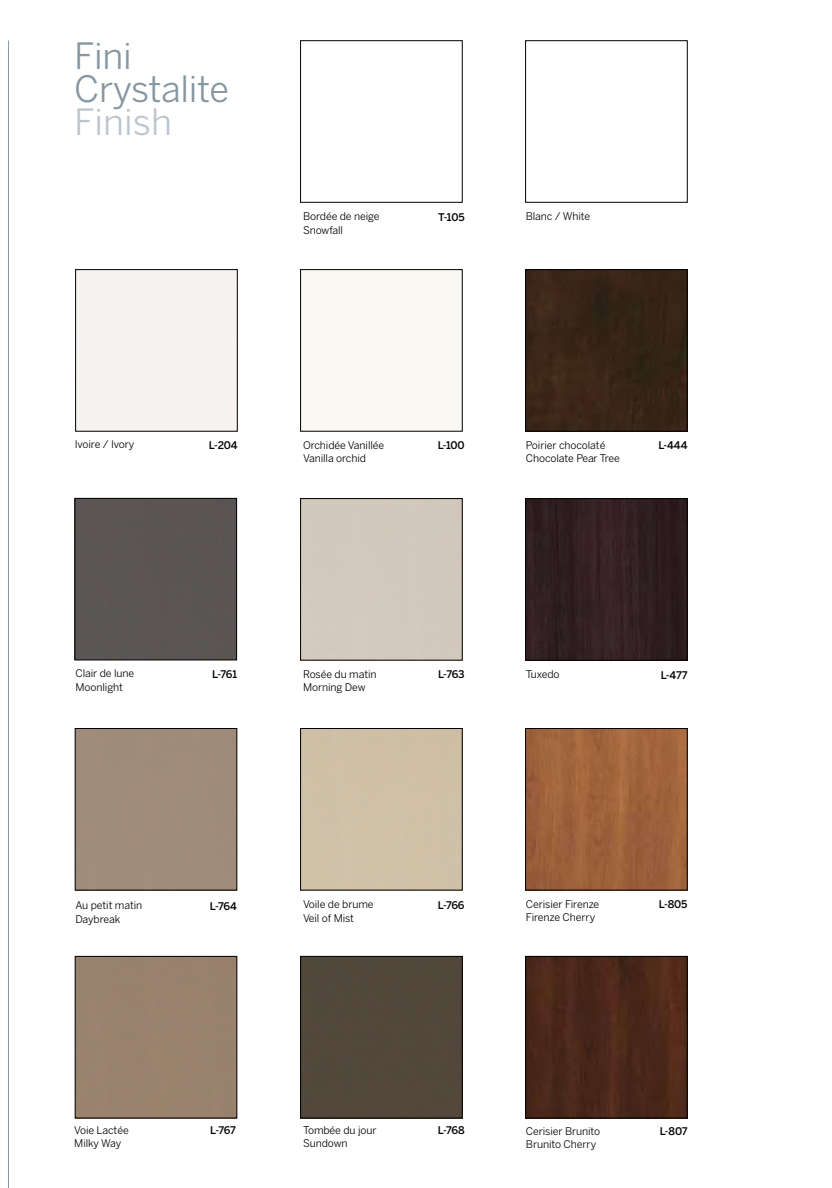
<style>
.page{position:relative;width:832px;height:1188px;background:#fff}
.page>*{position:absolute;margin:0;border:0;box-sizing:border-box;transform-origin:0 0}
.t1{font:36px/33px "Benton Sans";letter-spacing:-.01em;color:#8797a2}
.t2{font:36px "Benton Sans";color:#bcc6cf}
.t3{font:10.5px/13.5px "Benton Sans";letter-spacing:-.01em;color:#000}
.t4{font:500 10.5px "Benton Sans";letter-spacing:-.015em;color:#000}
</style>
<div class="page">
<div style="left:300px;top:269px;width:162px;height:162px;border:1px solid #000"></div>
<div style="left:300px;top:40px;width:162px;height:162px;border:1px solid #000"></div>
<img style="left:527px;top:271px;width:158px;height:158px">
<div style="left:525px;top:269px;width:162px;height:162px;border:1px solid #000"></div>
<img style="left:527px;top:730px;width:158px;height:158px">
<div style="left:525px;top:728px;width:162px;height:162px;border:1px solid #000"></div>
<img style="left:527px;top:500px;width:158px;height:158px">
<div style="left:525px;top:498px;width:162px;height:162px;border:1px solid #000"></div>
<img style="left:527px;top:958px;width:158px;height:158px">
<div style="left:525px;top:956px;width:162px;height:162px;border:1px solid #000"></div>
<div style="left:525px;top:40px;width:162px;height:162px;border:1px solid #000"></div>
<div style="left:75px;top:269px;width:162px;height:162px;border:1px solid #000"></div>
<hr style="left:8px;top:40px;width:1px;height:1148px;background:#8797a2">
<div style="left:77px;top:500px;width:158px;height:158px;background:#5a5554"></div>
<div style="left:75px;top:498px;width:162px;height:162px;border:1px solid #000"></div>
<div style="left:300px;top:498px;width:162px;height:162px;border:1px solid #000"></div>
<div style="left:75px;top:728px;width:162px;height:162px;border:1px solid #000"></div>
<div style="left:300px;top:728px;width:162px;height:162px;border:1px solid #000"></div>
<div style="left:77px;top:958px;width:158px;height:158px;background:#99826d"></div>
<div style="left:75px;top:956px;width:162px;height:162px;border:1px solid #000"></div>
<div style="left:302px;top:958px;width:158px;height:158px;background:#52483b"></div>
<div style="left:300px;top:956px;width:162px;height:162px;border:1px solid #000"></div>
<h1 class="t1" style="left:74px;top:39px;width:156px">Fini<br>Crystalite</h1>
<h1 class="t2" style="left:74px;top:100px;width:99px">Finish</h1>
<p class="t3" style="left:303px;top:209px;width:78px">Bordée de neige<br>Snowfall</p>
<p class="t4" style="left:438px;top:210px;width:28px">T-105</p>
<p class="t3" style="left:526px;top:209px;width:66px">Blanc / White</p>
<p class="t3" style="left:75px;top:437px;width:61px">Ivoire / Ivory</p>
<p class="t4" style="left:209px;top:439px;width:30px">L-204</p>
<p class="t3" style="left:526px;top:438px;width:96px">Poirier chocolaté<br>Chocolate Pear Tree</p>
<p class="t4" style="left:658px;top:439px;width:31px">L-444</p>
<p class="t3" style="left:303px;top:438px;width:83px">Orchidée Vanillée<br>Vanilla orchid</p>
<p class="t4" style="left:437px;top:439px;width:28px">L-100</p>
<p class="t3" style="left:75px;top:666px;width:60px">Clair de lune<br>Moonlight</p>
<p class="t4" style="left:212px;top:668px;width:26px">L-761</p>
<p class="t3" style="left:303px;top:667px;width:75px">Rosée du matin<br>Morning Dew</p>
<p class="t4" style="left:438px;top:668px;width:28px">L-763</p>
<p class="t3" style="left:526px;top:667px;width:35px">Tuxedo</p>
<p class="t4" style="left:660px;top:669px;width:28px">L-477</p>
<p class="t3" style="left:75px;top:899px;width:68px">Au petit matin<br>Daybreak</p>
<p class="t4" style="left:210px;top:900px;width:28px">L-764</p>
<p class="t3" style="left:303px;top:898px;width:72px">Voile de brume<br>Veil of Mist</p>
<p class="t4" style="left:438px;top:899px;width:28px">L-766</p>
<p class="t3" style="left:526px;top:897px;width:75px">Cerisier Firenze<br>Firenze Cherry</p>
<p class="t4" style="left:659px;top:897px;width:30px">L-805</p>
<p class="t3" style="left:74px;top:1123px;width:56px">Voie Lactée<br>Milky Way</p>
<p class="t4" style="left:210px;top:1124px;width:27px">L-767</p>
<p class="t3" style="left:303px;top:1123px;width:75px">Tombée du jour<br>Sundown</p>
<p class="t4" style="left:438px;top:1124px;width:28px">L-768</p>
<p class="t3" style="left:526px;top:1124px;width:76px">Cerisier Brunito<br>Brunito Cherry</p>
<p class="t4" style="left:659px;top:1125px;width:29px">L-807</p>
</div>
